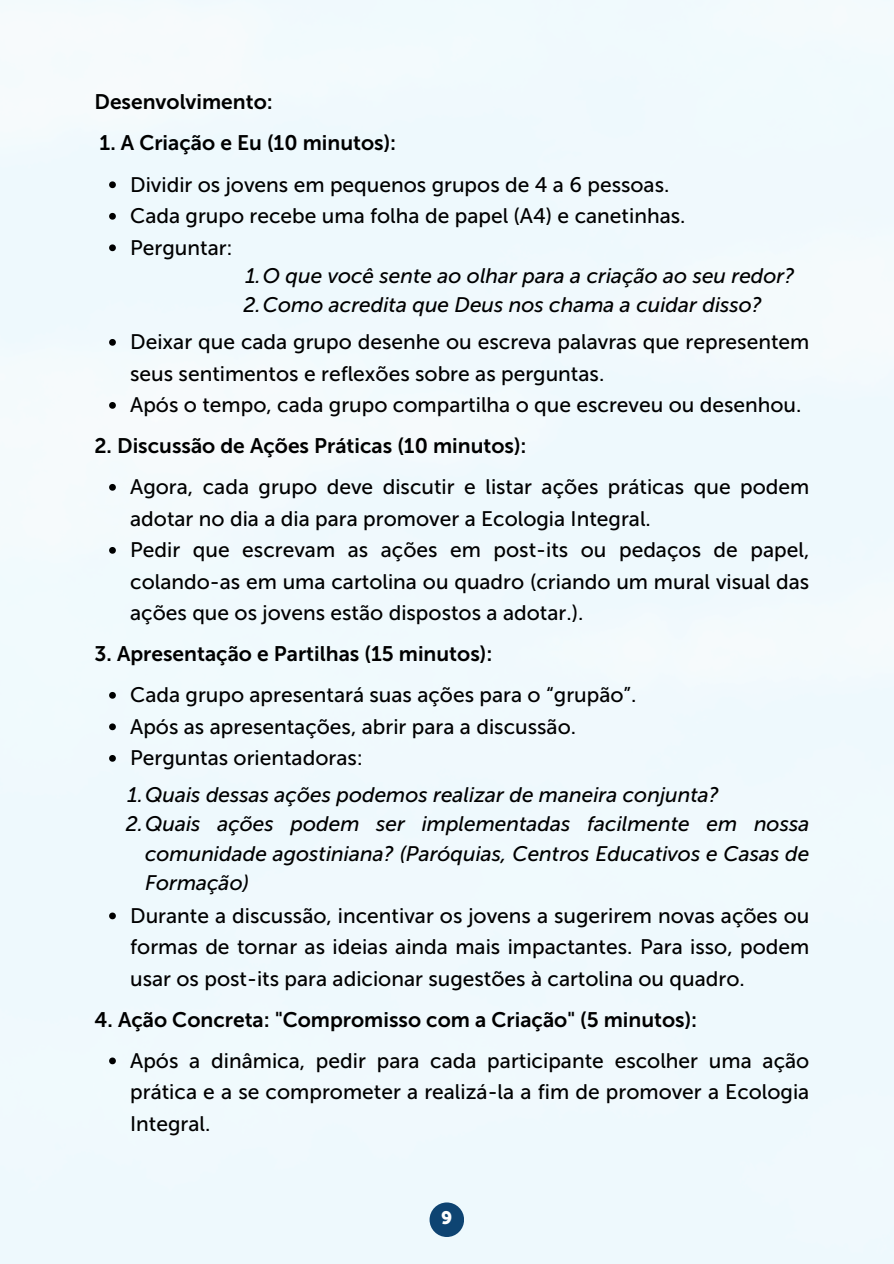
<style>
.page{position:relative;width:894px;height:1264px;background:#fff}
.page>*{position:absolute;margin:0;border:0;box-sizing:border-box;transform-origin:0 0}
.t1{font:21px/31.5px "Museo Sans 500";color:#000;text-align:justify}
.t2{font:italic 21px/29.2px "Museo Sans 500";color:#000;text-align:justify}
.t3{font:21px "Museo Sans 700";color:#000}
.t4{font:18px "Museo Sans 900";color:#fff}
</style>
<div class="page">
<div style="left:0;top:0;width:893px;height:1263px;background:#f0f9fd"></div>
<div style="left:429px;top:1202px;width:35px;height:34px;background:#0e4472;border-radius:50%"></div>
<svg style="left:109px;top:181px;width:7px;height:7px"></svg>
<svg style="left:109px;top:213px;width:7px;height:7px"></svg>
<svg style="left:109px;top:244px;width:7px;height:7px"></svg>
<svg style="left:109px;top:339px;width:7px;height:7px"></svg>
<svg style="left:109px;top:402px;width:7px;height:7px"></svg>
<svg style="left:109px;top:484px;width:7px;height:6px"></svg>
<svg style="left:109px;top:547px;width:7px;height:6px"></svg>
<svg style="left:109px;top:692px;width:7px;height:6px"></svg>
<svg style="left:109px;top:723px;width:7px;height:7px"></svg>
<svg style="left:109px;top:755px;width:7px;height:6px"></svg>
<svg style="left:109px;top:912px;width:7px;height:7px"></svg>
<svg style="left:109px;top:1057px;width:7px;height:7px"></svg>
<p class="t3" style="left:94px;top:89px;width:180px">Desenvolvimento:</p>
<p class="t3" style="left:100px;top:130px;width:298px">1. A Criação e Eu (10 minutos):</p>
<p class="t1" style="left:130px;top:169px;width:540px">Dividir os jovens em pequenos grupos de 4 a 6 pessoas.</p>
<p class="t1" style="left:130px;top:200px;width:556px">Cada grupo recebe uma folha de papel (A4) e canetinhas.</p>
<p class="t1" style="left:130px;top:232px;width:104px">Perguntar:</p>
<p class="t2" style="left:245px;top:261px;width:550px">1.O que você sente ao olhar para a criação ao seu redor?</p>
<p class="t2" style="left:243px;top:290px;width:520px">2.Como acredita que Deus nos chama a cuidar disso?</p>
<p class="t1" style="left:130px;top:326px;width:680px">Deixar que cada grupo desenhe ou escreva palavras que representem seus sentimentos e reflexões sobre as perguntas.</p>
<p class="t1" style="left:130px;top:389px;width:672px">Após o tempo, cada grupo compartilha o que escreveu ou desenhou.</p>
<p class="t3" style="left:94px;top:433px;width:433px">2. Discussão de Ações Práticas (10 minutos):</p>
<p class="t1" style="left:130px;top:471px;width:680px">Agora, cada grupo deve discutir e listar ações práticas que podem adotar no dia a dia para promover a Ecologia Integral.</p>
<p class="t1" style="left:130px;top:534px;width:680px">Pedir que escrevam as ações em post-its ou pedaços de papel, colando-as em uma cartolina ou quadro (criando um mural visual das ações que os jovens estão dispostos a adotar.).</p>
<p class="t3" style="left:94px;top:641px;width:399px">3. Apresentação e Partilhas (15 minutos):</p>
<p class="t1" style="left:130px;top:679px;width:507px">Cada grupo apresentará suas ações para o “grupão”.</p>
<p class="t1" style="left:130px;top:710px;width:447px">Após as apresentações, abrir para a discussão.</p>
<p class="t1" style="left:130px;top:742px;width:234px">Perguntas orientadoras:</p>
<p class="t2" style="left:127px;top:780px;width:592px">1.Quais dessas ações podemos realizar de maneira conjunta?</p>
<p class="t2" style="left:145px;top:809px;width:665px;text-indent:-19px">2.Quais ações podem ser implementadas facilmente em nossa comunidade agostiniana? (Paróquias, Centros Educativos e Casas de Formação)</p>
<p class="t1" style="left:130px;top:899px;width:680px">Durante a discussão, incentivar os jovens a sugerirem novas ações ou formas de tornar as ideias ainda mais impactantes. Para isso, podem usar os post-its para adicionar sugestões à cartolina ou quadro.</p>
<p class="t3" style="left:94px;top:1006px;width:604px">4. Ação Concreta: "Compromisso com a Criação" (5 minutos):</p>
<p class="t1" style="left:130px;top:1044px;width:680px">Após a dinâmica, pedir para cada participante escolher uma ação prática e a se comprometer a realizá-la a fim de promover a Ecologia Integral.</p>
<p class="t4" style="left:441px;top:1207px;width:13px">9</p>
</div>
